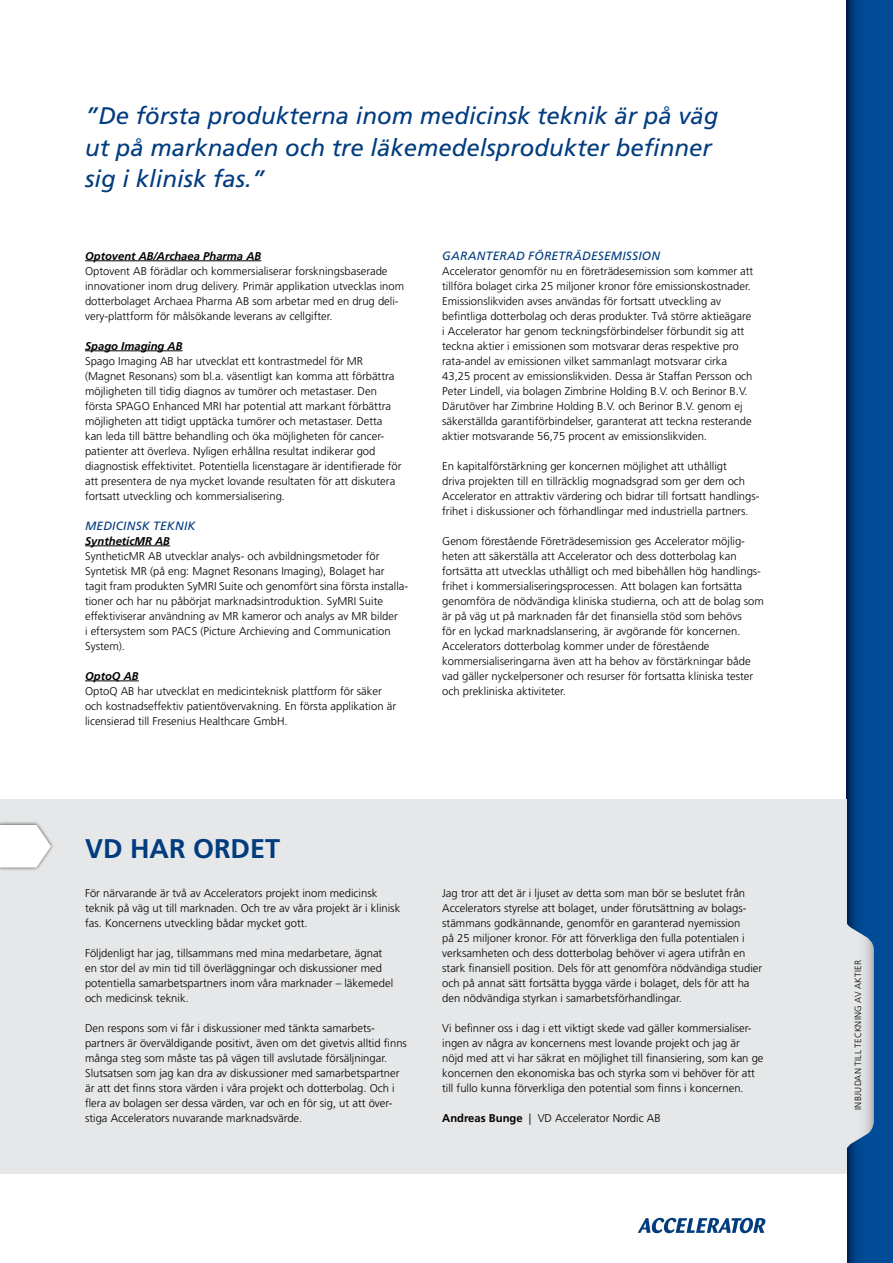
<style>
.page{position:relative;width:893px;height:1263px;background:#fff}
.page>*{position:absolute;margin:0;border:0;box-sizing:border-box;transform-origin:0 0}
.t1{font:700 27px "Frutiger";color:#003c7e}
.t2{font:italic 24px/31.5px "Frutiger";color:#003c7e}
.t3{font:italic 12px "Frutiger";letter-spacing:.02em;color:#003c7e}
.t4{font:300 11.25px/15px "Frutiger";color:#000}
.t5{font:italic 700 11.25px "Frutiger";color:#000}
.t6{font:300 9px "Frutiger";letter-spacing:.035em;color:#000}
.s1{font-weight:700}
</style>
<div class="page">
<svg style="left:846px;top:0;width:47px;height:1263px;background:#00468e"></svg>
<svg style="left:846px;top:849px;width:28px;height:357px;background:#85a0bd"></svg>
<svg style="left:638px;top:1218px;width:127px;height:15px"></svg>
<div style="left:0;top:799px;width:846px;height:375px;background:#e6e7e8"></div>
<div style="left:0;top:821px;width:55px;height:50px;background:#000;opacity:.6"></div>
<svg style="left:0;top:825px;width:51px;height:42px;background:#f9f9f9"></svg>
<hr style="left:85px;top:261px;width:176px;height:1px;background:#000">
<hr style="left:85px;top:351px;width:98px;height:1px;background:#000">
<hr style="left:85px;top:546px;width:85px;height:1px;background:#000">
<hr style="left:85px;top:681px;width:54px;height:1px;background:#000">
<h2 class="t2" style="left:85px;top:100px;width:635px">”De första produkterna inom medicinsk teknik är på väg ut på marknaden och tre läkemedelsprodukter befinner sig i klinisk fas.”</h2>
<p class="t5" style="left:85px;top:249px;width:178px">Optovent AB/Archaea Pharma AB</p>
<p class="t4" style="left:85px;top:263px;width:320px">Optovent AB förädlar och kommersialiserar forskningsbaserade innovationer inom drug delivery. Primär applikation utvecklas inom dotterbolaget Archaea Pharma AB som arbetar med en drug deli&shy;very-plattform för målsökande leverans av cellgifter.</p>
<p class="t5" style="left:85px;top:339px;width:99px">Spago Imaging AB</p>
<p class="t4" style="left:85px;top:353px;width:318px">Spago Imaging AB har utvecklat ett kontrastmedel för MR (Magnet Resonans) som bl.a. väsentligt kan komma att förbättra möjlig- heten till tidig diagnos av tumörer och metastaser. Den första SPAGO Enhanced MRI har potential att markant förbättra möjligheten att tidigt upptäcka tumörer och metastaser. Detta kan leda till bättre behandling och öka möjligheten för cancer&shy;patienter att överleva. Nyligen erhållna resultat indikerar god diagnostisk effektivitet. Potentiella licenstagare är identifierade för att presentera de nya mycket lovande resultaten för att diskutera fortsatt utveckling och kommersialisering.</p>
<p class="t3" style="left:85px;top:518px;width:112px">MEDICINSK TEKNIK</p>
<p class="t5" style="left:85px;top:534px;width:87px">SyntheticMR AB</p>
<p class="t4" style="left:85px;top:548px;width:324px">SyntheticMR AB utvecklar analys- och avbildningsmetoder för Syntetisk MR (på eng: Magnet Resonans Imaging), Bolaget har tagit fram produkten SyMRI Suite och genomfört sina första installa&shy;tioner och har nu påbörjat marknadsintroduktion. SyMRI Suite effektiviserar användning av MR kameror och analys av MR bilder<br>i eftersystem som PACS (Picture Archieving and -C ommunication System).</p>
<p class="t5" style="left:85px;top:669px;width:55px">OptoQ AB</p>
<p class="t4" style="left:85px;top:683px;width:313px">OptoQ AB har utvecklat en medicinteknisk plattform för säker och kostnadseffektiv patientövervakning. En första applikation är licensierad till Fresenius Healthcare GmbH.</p>
<p class="t3" style="left:442px;top:249px;width:219px">GARANTERAD FÖRETRÄDESEMISSION</p>
<p class="t4" style="left:442px;top:264px;width:313px">Accelerator genomför nu en företrädesemission som kommer att tillföra bolaget cirka 25 miljoner kronor före emissions-kostnader.<br>Emissionslikviden avses användas för fortsatt utveckling av befintliga dotterbolag och deras produkter. Två större aktieägare i Accelerator har genom teckningsförbindelser förbundit sig att teckna aktier i emissionen som motsvarar deras respektive pro rata-andel av emissionen vilket sammanlagt motsvarar cirka 43,25 procent av emissionslikviden. Dessa är Staffan Persson och Peter Lindell, via bolagen Zimbrine Holding B.V. och Berinor B.V.<br>Därut-över har Zimbrine Holding B.V. och Berinor B.V. genom ej säkerställda garantiförbindelser, garanterat att teckna resterande aktier motsvarande 56,75 procent av emissionslikviden.</p>
<p class="t4" style="left:442px;top:459px;width:319px">En kapitalförstärkning ger koncernen möjlighet att uthålligt<br>driva projekten till en tillräcklig mognadsgrad som ger dem och Accelerator en attraktiv värdering och bidrar till fortsatt handlings&shy;frihet i diskussioner och förhandlingar med industriella partners.</p>
<p class="t4" style="left:442px;top:534px;width:323px">Genom förestående Företrädesemission ges Accelerator möjlig&shy;heten att säkerställa att Accelerator och dess dotterbolag kan fortsätta att utvecklas uthålligt och med bibehållen hög handlings&shy;frihet i kommersialiseringsprocessen. Att bolagen kan fortsätta genomföra de nödvändiga kliniska studierna, och att de bolag som är på väg ut på marknaden får det finansiella stöd som behövs<br>för en lyckad marknadslansering, är avgörande för koncernen.<br>Accelerators dotterbolag kommer under de förestående kommersialiseringarna även att ha behov av förstärkningar både vad gäller nyckelpersoner och resurser för fortsatta kliniska tester och prekliniska aktiviteter.</p>
<h1 class="t1" style="left:85px;top:833px;width:197px">VD HAR ORDET</h1>
<p class="t4" style="left:85px;top:886px;width:317px">För närvarande är två av Accelerators projekt inom medicinsk teknik på väg ut till marknaden. Och tre av våra projekt är i klinisk fas. Koncernens utveckling bådar mycket gott.</p>
<p class="t4" style="left:85px;top:946px;width:310px">Följdenligt har jag, tillsammans med mina medarbetare, ägnat en stor del av min tid till överläggningar och diskussioner med potentiella samarbetspartners inom våra marknader – läkemedel och medicinsk teknik.</p>
<p class="t4" style="left:85px;top:1021px;width:323px">Den respons som vi får i diskussioner med tänkta samarbets&shy;partners är överväldigande positivt, även om det givetvis alltid finns många steg som måste tas på vägen till avslutade försäljningar.<br>Slutsatsen som jag kan dra av diskussioner med samarbetspartner är att det finns stora värden i våra projekt och dotterbolag. Och i flera av bolagen ser dessa värden, var och en för sig, ut att över&shy;stiga Accelerators nuvarande marknadsvärde.</p>
<p class="t4" style="left:442px;top:886px;width:322px">Jag tror att det är i ljuset av detta som man bör se beslutet från Accelerators styrelse att bolaget, under förutsättning av bolags&shy;stämmans godkännande, genomför en garanterad nyemission<br>på 25 miljoner kronor. För att förverkliga den fulla potentialen i verksamheten och dess dotterbolag behöver vi agera utifrån en stark finansiell position. Dels för att genomföra nödvändiga studier och på annat sätt fortsätta bygga värde i bolaget, dels för att ha den nödvändiga styrkan i samarbetsförhandlingar.</p>
<p class="t4" style="left:442px;top:1021px;width:323px">Vi befinner oss i dag i ett viktigt skede vad gäller kommersialiser&shy;ingen av några av koncernens mest lovande projekt och jag är nöjd med att vi har säkrat en möjlighet till finansiering, som kan ge koncernen den ekonomiska bas och styrka som vi behöver för att till fullo kunna förverkliga den potential som finns i koncernen.</p>
<p class="t4" style="left:442px;top:1111px;width:220px"><span class="s1">Andreas Bunge</span> | VD Accelerator Nordic AB</p>
<p class="t6" style="left:853px;top:1110px;width:151px;rotate:-90deg">Inbjudan till teckning av aktier</p>
</div>
